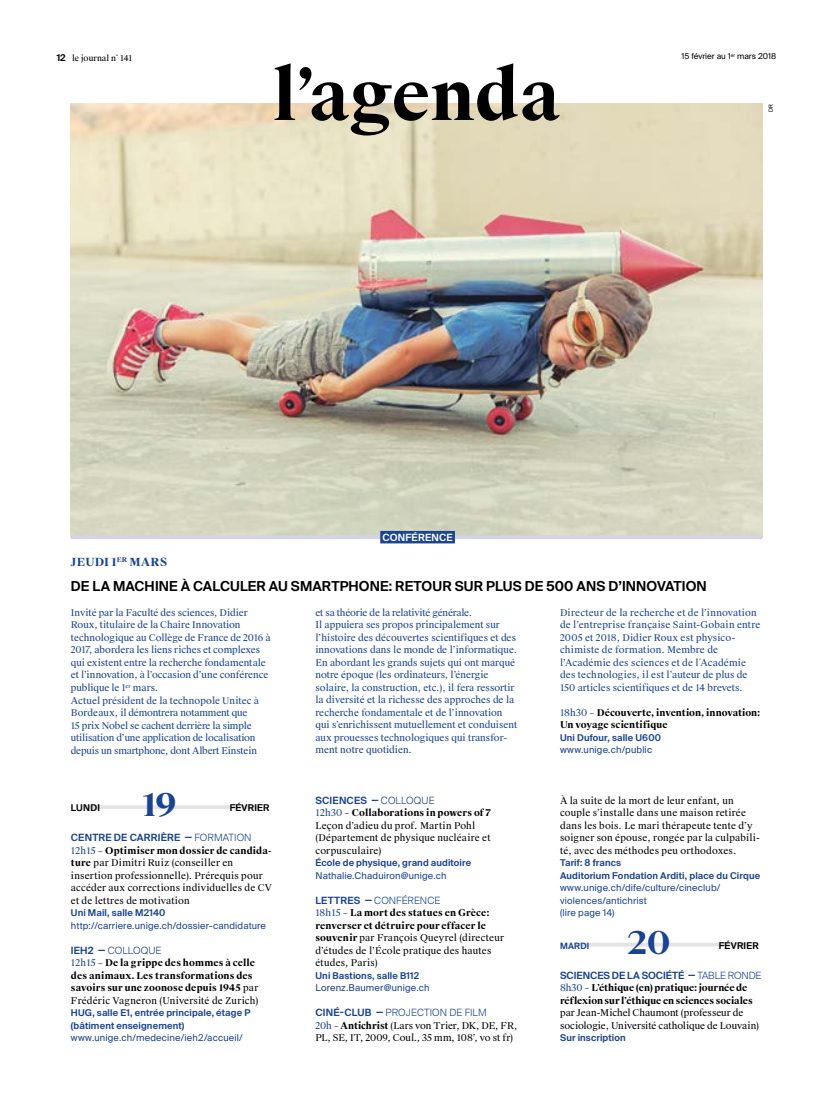
<style>
.page{position:relative;width:833px;height:1099px;background:#fff}
.page>*{position:absolute;margin:0;border:0;box-sizing:border-box;transform-origin:0 0}
.t1{font:700 68.75px "Suisse Works";color:#000}
.t2{font:700 31.25px "Suisse Works";color:#1a4392}
.t3{font:600 13.75px "Suisse Intl";letter-spacing:.01em;color:#000}
.t4{font:700 11.25px "Suisse Works";letter-spacing:.035em;color:#1a4392}
.t5{font:600 10px "Suisse Intl";letter-spacing:.015em;color:#1a4392}
.t6{font:300 10px "Suisse Intl";letter-spacing:.01em;color:#1a4392}
.t7{font:600 10px "Suisse Intl";letter-spacing:.02em;color:#fff}
.t8{font:9.38px/12.5px "Suisse Works";color:#1a4392}
.t9{font:9.38px/12.5px "Suisse Works";letter-spacing:.015em;color:#000}
.t10{font:700 9.38px/12.5px "Suisse Works";color:#000}
.t11{font:9.38px/12.5px "Suisse Intl";letter-spacing:.015em;color:#1a4392}
.t12{font:600 9.38px/12.5px "Suisse Intl";letter-spacing:.015em;color:#1a4392}
.t13{font:9.38px/12.5px "Suisse Works";letter-spacing:-.005em;color:#000}
.t14{font:600 9.38px "Suisse Intl";letter-spacing:.025em;color:#000}
.t15{font:600 8.75px "Suisse Intl";letter-spacing:.025em;color:#1a4392}
.t16{font:8.12px "Suisse Intl";color:#000}
.t17{font:8.12px "Suisse Works";color:#000}
.t18{font:5.62px "Suisse Intl";color:#000}
.s1{font-family:"Suisse Intl";font-weight:600;font-size:9.38px}
.s2{font-weight:400;color:#1a4392}
.s3{font-weight:300}
.s4{color:#1a4392}
.s5{font-weight:700}
.s6{font-weight:600}
.s7{font-weight:400}
</style>
<div class="page">
<img style="left:71px;top:104px;width:691px;height:431px">
<hr style="left:85px;top:805px;width:174px;height:4px;background:#e3e4e6">
<svg style="left:574px;top:943px;width:174px;height:3px"></svg>
<svg style="left:71px;top:535px;width:691px;height:4px;fill:#d3d4e9"></svg>
<div style="left:380px;top:531px;width:75px;height:12px;background:#1a4392"></div>
<p class="t17" style="left:57px;top:53px;width:77px"><span class="s1">12</span> le journal n˚ 141</p>
<h1 class="t1" style="left:272px;top:53px;width:289px">l’agenda</h1>
<p class="t16" style="left:681px;top:52px;width:96px">15 février au 1<sup>er</sup> mars 2018</p>
<p class="t18" style="left:767px;top:112px;width:10px;rotate:-90deg">DR</p>
<p class="t7" style="left:382px;top:531px;width:72px">CONFÉRENCE</p>
<p class="t4" style="left:71px;top:555px;width:98px">JEUDI 1<sup>ER</sup> MARS</p>
<h3 class="t3" style="left:71px;top:578px;width:637px">DE LA MACHINE À CALCULER AU SMARTPHONE: RETOUR SUR PLUS DE 500 ANS D’INNOVATION</h3>
<p class="t8" style="left:71px;top:606px;width:201px">Invité par la Faculté des sciences, Didier Roux, titulaire de la Chaire Innovation technologique au Collège de France de 2016 à 2017, abordera les liens riches et complexes qui existent entre la recherche fondamentale et l’innovation, à l’occasion d’une conférence publique le 1<sup>er</sup> mars.<br>Actuel président de la technopole Unitec à Bordeaux, il démontrera notamment que<br>15 prix Nobel se cachent derrière la simple utilisation d’une application de localisation depuis un smartphone, dont Albert Einstein</p>
<p class="t8" style="left:315px;top:606px;width:203px">et sa théorie de la relativité générale.<br>Il appuiera ses propos principalement sur l’histoire des découvertes scientifiques et des innovations dans le monde de l’informatique.<br>En abordant les grands sujets qui ont marqué notre époque (les ordinateurs, l’énergie solaire, la construction, etc.), il fera ressortir la diversité et la richesse des approches de la recherche fondamentale et de l’innovation qui s’enrichissent mutuellement et conduisent aux prouesses technologiques qui transfor&shy;ment notre quotidien.</p>
<p class="t8" style="left:560px;top:606px;width:202px">Directeur de la recherche et de l’innovation de l’entreprise française Saint-Gobain entre 2005 et 2018, Didier Roux est physico&shy;chimiste de formation. Membre de l’Académie des sciences et de l´Académie des technologies, il est l’auteur de plus de 150 articles scientifiques et de 14 brevets.</p>
<p class="t10" style="left:560px;top:706px;width:202px"><span class="s2">18h30 –</span> Découverte, invention, innovation:<br>Un voyage scientifique</p>
<p class="t12" style="left:560px;top:731px;width:102px">Uni Dufour, salle U600</p>
<p class="t11" style="left:560px;top:744px;width:94px">www.unige.ch/public</p>
<p class="t14" style="left:71px;top:802px;width:31px">LUNDI</p>
<h2 class="t2" style="left:142px;top:785px;width:36px">19</h2>
<p class="t14" style="left:230px;top:802px;width:41px">FÉVRIER</p>
<p class="t5" style="left:71px;top:831px;width:182px">CENTRE DE CARRIÈRE — <span class="s3">FORMATION</span></p>
<p class="t9" style="left:71px;top:844px;width:203px"><span class="s4">12h15 –</span> <span class="s5">Optimiser mon dossier de candida&shy;ture</span> par Dimitri Ruiz (conseiller en insertion professionnelle). Prérequis pour accéder aux corrections individuelles de CV et de lettres de motivation</p>
<p class="t12" style="left:71px;top:906px;width:96px">Uni Mail, salle M2140</p>
<p class="t11" style="left:71px;top:919px;width:197px">http://carriere.unige.ch/dossier-candidature</p>
<p class="t6" style="left:71px;top:944px;width:92px"><span class="s6">IEH2 —</span> COLLOQUE</p>
<p class="t10" style="left:71px;top:956px;width:189px"><span class="s2">12h15 –</span> De la grippe des hommes à celle des animaux. Les transformations des savoirs sur une zoonose depuis 1945 <span class="s7">par Frédéric Vagneron (Université de Zurich)</span></p>
<p class="t12" style="left:71px;top:1006px;width:181px">HUG, salle E1, entrée principale, étage P (bâtiment enseignement)</p>
<p class="t11" style="left:71px;top:1031px;width:173px">www.unige.ch/medecine/ieh2/accueil/</p>
<p class="t5" style="left:315px;top:794px;width:121px">SCIENCES — <span class="s3">COLLOQUE</span></p>
<p class="t9" style="left:315px;top:806px;width:177px"><span class="s4">12h30 –</span> <span class="s5">Collaborations in powers of 7<br></span>Leçon d’adieu du prof. Martin Pohl (Département de physique nucléaire et corpusculaire)</p>
<p class="t12" style="left:315px;top:856px;width:157px">École de physique, grand auditoire</p>
<p class="t11" style="left:315px;top:869px;width:133px">Nathalie.Chaduiron@unige.ch</p>
<p class="t6" style="left:315px;top:894px;width:126px"><span class="s6">LETTRES —</span> CONFÉRENCE</p>
<p class="t9" style="left:315px;top:906px;width:190px"><span class="s4">18h15 –</span> <span class="s5">La mort des statues en Grèce: renverser et détruire pour effacer le souvenir</span> par François Queyrel (directeur d’études de l’École pratique des hautes études, Paris)</p>
<p class="t12" style="left:315px;top:969px;width:105px">Uni Bastions, salle B112</p>
<p class="t11" style="left:315px;top:981px;width:116px">Lorenz.Baumer@unige.ch</p>
<p class="t6" style="left:315px;top:1006px;width:173px"><span class="s6">CINÉ-CLUB —</span> PROJECTION DE FILM</p>
<p class="t9" style="left:315px;top:1019px;width:203px"><span class="s4">20h –</span> <span class="s5">Antichrist</span> (Lars von Trier, DK, DE, FR,<br>PL, SE, IT, 2009, Coul., 35 mm, 108’, vo st fr)</p>
<p class="t9" style="left:560px;top:794px;width:201px">À la suite de la mort de leur enfant, un couple s’installe dans une maison retirée dans les bois. Le mari thérapeute tente d’y soigner son épouse, rongée par la culpabili&shy;té, avec des méthodes peu orthodoxes.</p>
<p class="t12" style="left:560px;top:856px;width:202px">Tarif: 8 francs<br>Auditorium Fondation Arditi, place du Cirque</p>
<p class="t11" style="left:560px;top:881px;width:162px">www.unige.ch/dife/culture/cineclub/ violences/antichrist<br>(lire page 14)</p>
<p class="t15" style="left:560px;top:940px;width:31px">MARDI</p>
<h2 class="t2" style="left:626px;top:923px;width:46px">20</h2>
<p class="t14" style="left:719px;top:939px;width:41px">FÉVRIER</p>
<p class="t5" style="left:560px;top:969px;width:203px">SCIENCES DE LA SOCIÉTÉ — <span class="s3">TABLE RONDE</span></p>
<p class="t10" style="left:560px;top:981px;width:194px"><span class="s2">8h30 –</span> L’éthique (en) pratique: journée de réflexion sur l’éthique en sciences sociales</p>
<p class="t13" style="left:560px;top:1006px;width:200px">par Jean-Michel Chaumont (professeur de sociologie, Université catholique de Louvain)</p>
<p class="t12" style="left:560px;top:1031px;width:67px">Sur inscription</p>
</div>
